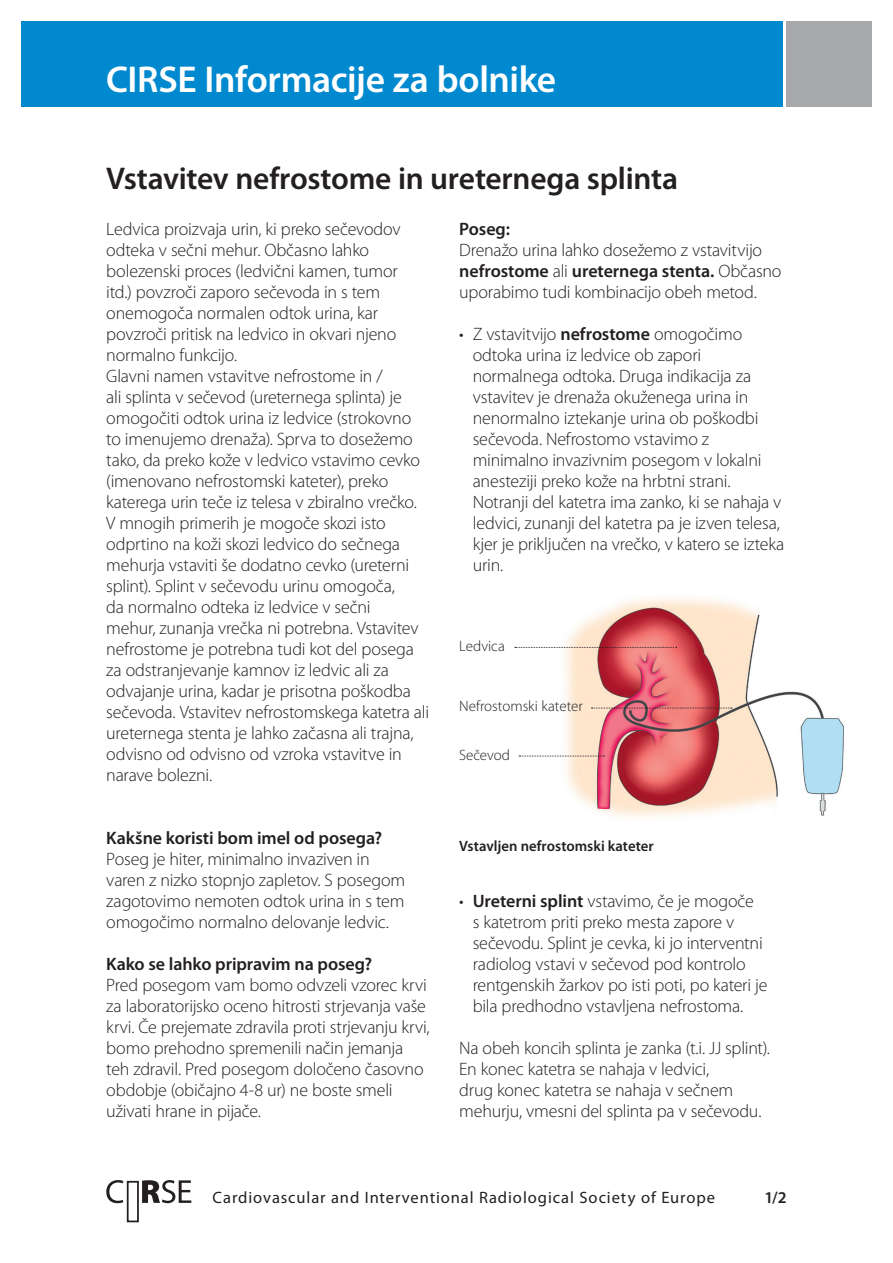
<style>
.page{position:relative;width:893px;height:1263px;background:#fff}
.page>*{position:absolute;margin:0;border:0;box-sizing:border-box;transform-origin:0 0}
.t1{font:600 37.5px "Myriad Pro";letter-spacing:-.01em;color:#fff}
.t2{font:600 31.5px "Myriad Pro";letter-spacing:-.01em;color:#231f20}
.t3{font:300 18px/21px "Myriad Pro";letter-spacing:-.01em;color:#231f20}
.t4{font:600 18px "Myriad Pro";letter-spacing:-.005em;color:#231f20}
.t5{font:16.5px "Myriad Pro";letter-spacing:.055em;color:#231f20}
.t6{font:600 16.5px "Myriad Pro";color:#231f20}
.t7{font:300 15px "Myriad Pro";color:#231f20}
.t8{font:600 15px "Myriad Pro";letter-spacing:.005em;color:#231f20}
.s1{font-weight:600}
</style>
<div class="page">
<div style="left:127px;top:1181px;width:12px;height:41px;background:#fff;border:2px solid #231f20"></div>
<svg style="left:106px;top:1180px;width:85px;height:23px"></svg>
<img style="left:514px;top:597px;width:331px;height:220px">
<svg style="left:515px;top:647px;width:162px;height:1px"></svg>
<svg style="left:591px;top:708px;width:141px;height:1px"></svg>
<svg style="left:519px;top:756px;width:85px;height:1px"></svg>
<div style="left:21px;top:21px;width:761px;height:85px;background:#0089cf"></div>
<div style="left:787px;top:21px;width:85px;height:85px;background:#a8a9ad"></div>
<h1 class="t1" style="left:106px;top:59px;width:451px">CIRSE Informacije za bolnike</h1>
<h2 class="t2" style="left:106px;top:161px;width:573px">Vstavitev nefrostome in ureternega splinta</h2>
<p class="t3" style="left:106px;top:218px;width:324px">Ledvica proizvaja urin, ki preko sečevodov odteka v sečni mehur. Občasno lahko bolezenski proces (ledvični kamen, tumor<br>itd.) povzroči zaporo sečevoda in s tem onemogoča normalen odtok urina, kar povzroči pritisk na ledvico in okvari njeno normalno funkcijo.<br>Glavni namen vstavitve nefrostome in /<br>ali splinta v sečevod (ureternega splinta) je omogočiti odtok urina iz ledvice (strokovno to imenujemo drenaža). Sprva to dosežemo tako, da preko kože v ledvico vstavimo cevko (imenovano nefrostomski kateter), preko katerega urin teče iz telesa v zbiralno vrečko.<br>V mnogih primerih je mogoče skozi isto odprtino na koži skozi ledvico do sečnega mehurja vstaviti še dodatno cevko (ureterni splint). Splint v sečevodu urinu omogoča,<br>da normalno odteka iz ledvice v sečni<br>mehur, zunanja vrečka ni potrebna. Vstavitev nefrostome je potrebna tudi kot del posega za odstranjevanje kamnov iz ledvic ali za odvajanje urina, kadar je prisotna poškodba sečevoda. Vstavitev nefrostomskega katetra ali ureternega stenta je lahko začasna ali trajna, odvisno od odvisno od vzroka vstavitve in narave bolezni.</p>
<p class="t4" style="left:106px;top:828px;width:277px">Kakšne koristi bom imel od posega?</p>
<p class="t3" style="left:106px;top:849px;width:301px">Poseg je hiter, minimalno invaziven in varen z nizko stopnjo zapletov. S posegom zagotovimo nemoten odtok urina in s tem omogočimo normalno delovanje ledvic.</p>
<p class="t4" style="left:106px;top:954px;width:267px">Kako se lahko pripravim na poseg?</p>
<p class="t3" style="left:106px;top:975px;width:325px">Pred posegom vam bomo odvzeli vzorec krvi za laboratorijsko oceno hitrosti strjevanja vaše krvi. Če prejemate zdravila proti strjevanju krvi, bomo prehodno spremenili način jemanja teh zdravil. Pred posegom določeno časovno obdobje (običajno 4-8 ur) ne boste smeli uživati hrane in pijače.</p>
<p class="t4" style="left:459px;top:219px;width:52px">Poseg:</p>
<p class="t3" style="left:459px;top:240px;width:324px">Drenažo urina lahko dosežemo z vstavitvijo <span class="s1">nefrostome</span> ali <span class="s1">ureternega stenta.</span> Občasno uporabimo tudi kombinacijo obeh metod.</p>
<p class="t3" style="left:473px;top:324px;width:313px;text-indent:-13px">• Z vstavitvijo <span class="s1">nefrostome</span> omogočimo odtoka urina iz ledvice ob zapori normalnega odtoka. Druga indikacija za vstavitev je drenaža okuženega urina in nenormalno iztekanje urina ob poškodbi sečevoda. Nefrostomo vstavimo z minimalno invazivnim posegom v lokalni anesteziji preko kože na hrbtni strani.<br>Notranji del katetra ima zanko, ki se nahaja v ledvici, zunanji del katetra pa je izven telesa, kjer je priključen na vrečko, v katero se izteka urin.</p>
<p class="t7" style="left:459px;top:638px;width:47px">Ledvica</p>
<p class="t7" style="left:459px;top:697px;width:125px">Nefrostomski kateter</p>
<p class="t7" style="left:459px;top:746px;width:52px">Sečevod</p>
<p class="t8" style="left:459px;top:838px;width:196px">Vstavljen nefrostomski kateter</p>
<p class="t3" style="left:473px;top:891px;width:296px;text-indent:-13px">• <span class="s1">Ureterni splint</span> vstavimo, če je mogoče<br>s katetrom priti preko mesta zapore v sečevodu. Splint je cevka, ki jo interventni radiolog vstavi v sečevod pod kontrolo rentgenskih žarkov po isti poti, po kateri je bila predhodno vstavljena nefrostoma.</p>
<p class="t3" style="left:459px;top:1038px;width:312px">Na obeh koncih splinta je zanka (t.i. JJ splint).<br>En konec katetra se nahaja v ledvici,<br>drug konec katetra se nahaja v sečnem mehurju, vmesni del splinta pa v sečevodu.</p>
<p class="t5" style="left:213px;top:1188px;width:504px">Cardiovascular and Interventional Radiological Society of Europe</p>
<p class="t6" style="left:764px;top:1188px;width:24px">1/2</p>
</div>
